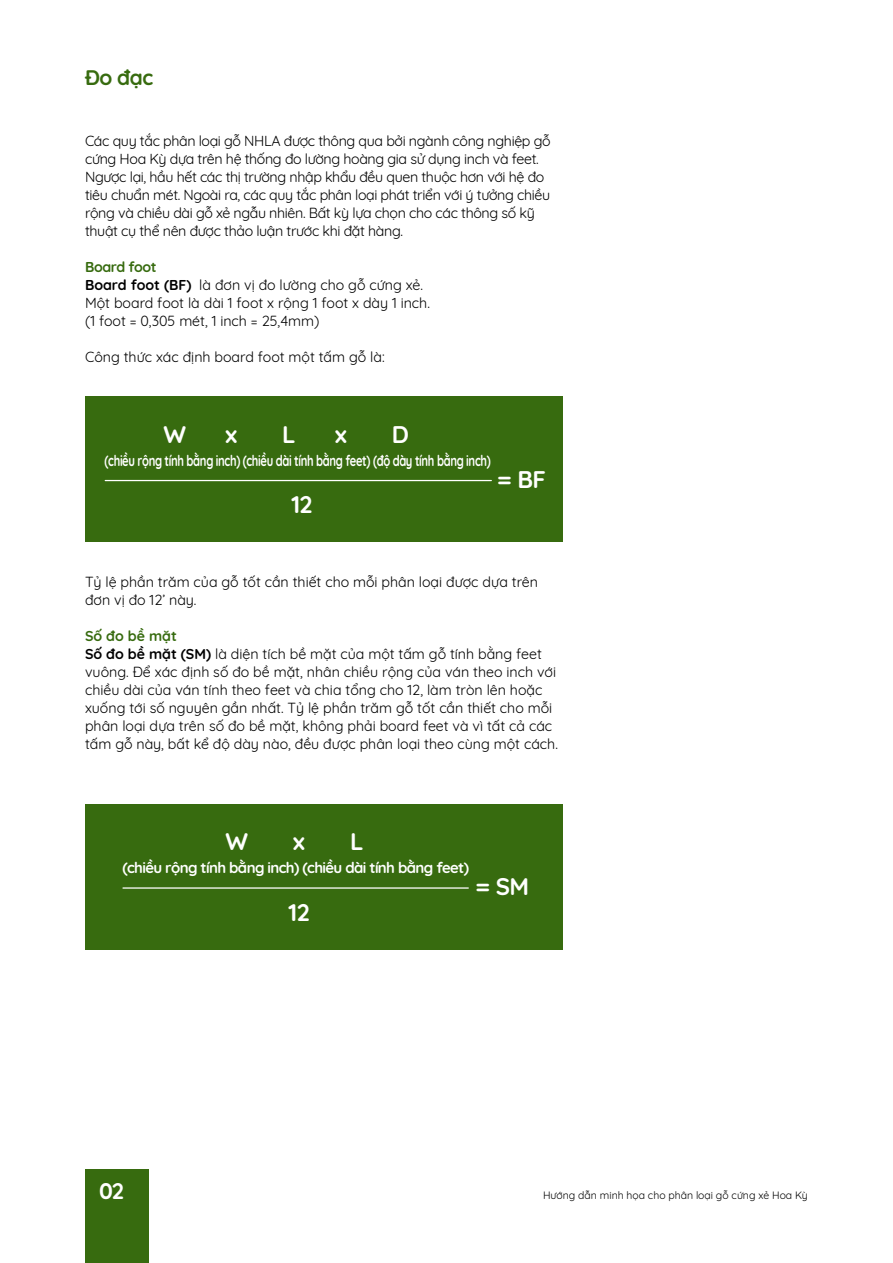
<style>
.page{position:relative;width:893px;height:1263px;background:#fff}
.page>*{position:absolute;margin:0;border:0;box-sizing:border-box;transform-origin:0 0}
.t1{font:700 24px "Quicksand";letter-spacing:-.025em;color:#fff}
.t2{font:700 22.5px "Quicksand";color:#fff}
.t3{font:700 21px "Quicksand";color:#376b0f}
.t4{font:700 15px "Quicksand";letter-spacing:-.03em;color:#fff;scale:.75 1}
.t5{font:700 15px "Quicksand";letter-spacing:-.03em;color:#fff}
.t6{font:14.25px/18px "Quicksand";color:#000}
.t7{font:14.25px/18px "Quicksand";letter-spacing:-.025em;color:#000}
.t8{font:10.5px "Quicksand";color:#000}
.s1{font-weight:700;color:#376b0f}
.s2{font-weight:700}
</style>
<div class="page">
<div style="left:86px;top:396px;width:477px;height:145px;background:#376b0f"></div>
<div style="left:86px;top:1169px;width:63px;height:94px;background:#376b0f"></div>
<hr style="left:105px;top:480px;width:386px;height:1px;background:#fff">
<div style="left:85px;top:805px;width:477px;height:145px;background:#376b0f"></div>
<hr style="left:123px;top:887px;width:345px;height:2px;background:#fff">
<h3 class="t3" style="left:85px;top:60px;width:70px">Đo đạc</h3>
<p class="t7" style="left:85px;top:130px;width:467px">Các quy tắc phân loại gỗ NHLA được thông qua bởi ngành công nghiệp gỗ cứng Hoa Kỳ dựa trên hệ thống đo lường hoàng gia sử dụng inch và feet.<br>Ngược lại, hầu hết các thị trường nhập khẩu đều quen thuộc hơn với hệ đo tiêu chuẩn mét. Ngoài ra, các quy tắc phân loại phát triển với ý tưởng chiều rộng và chiều dài gỗ xẻ ngẫu nhiên. Bất kỳ lựa chọn cho các thông số kỹ thuật cụ thể nên được thảo luận trước khi đặt hàng.</p>
<p class="t6" style="left:85px;top:256px;width:346px"><span class="s1">Board foot<br></span><span class="s2">Board foot (BF)</span> là đơn vị đo lường cho gỗ cứng xẻ.<br>Một board foot là dài 1 foot x rộng 1 foot x dày 1 inch. (1 foot = 0,305 mét, 1 inch = 25,4mm)</p>
<p class="t6" style="left:85px;top:346px;width:301px">Công thức xác định board foot một tấm gỗ là:</p>
<h1 class="t1" style="left:163px;top:415px;width:24px">W</h1>
<h1 class="t1" style="left:225px;top:415px;width:13px">x</h1>
<h1 class="t1" style="left:282px;top:415px;width:15px">L</h1>
<h1 class="t1" style="left:335px;top:415px;width:13px">x</h1>
<h1 class="t1" style="left:392px;top:415px;width:19px">D</h1>
<p class="t4" style="left:105px;top:449px;width:516px">(chiều rộng tính bằng inch) (chiều dài tính bằng feet) (độ dày tính bằng inch)</p>
<h1 class="t1" style="left:497px;top:460px;width:50px">= BF</h1>
<h1 class="t1" style="left:291px;top:485px;width:22px">12</h1>
<p class="t6" style="left:85px;top:571px;width:454px">Tỷ lệ phần trăm của gỗ tốt cần thiết cho mỗi phân loại được dựa trên đơn vị đo 12’ này.</p>
<p class="t6" style="left:85px;top:625px;width:474px"><span class="s1">Số đo bề mặt<br></span><span class="s2">Số đo bề mặt (SM)</span> là diện tích bề mặt của một tấm gỗ tính bằng feet vuông. Để xác định số đo bề mặt, nhân chiều rộng của ván theo inch với chiều dài của ván tính theo feet và chia tổng cho 12, làm tròn lên hoặc xuống tới số nguyên gần nhất. Tỷ lệ phần trăm gỗ tốt cần thiết cho mỗi phân loại dựa trên số đo bề mặt, không phải board feet và vì tất cả các tấm gỗ này, bất kể độ dày nào, đều được phân loại theo cùng một cách.</p>
<h1 class="t1" style="left:225px;top:822px;width:24px">W</h1>
<h1 class="t1" style="left:293px;top:822px;width:13px">x</h1>
<h1 class="t1" style="left:350px;top:822px;width:15px">L</h1>
<p class="t5" style="left:122px;top:856px;width:348px">(chiều rộng tính bằng inch) (chiều dài tính bằng feet)</p>
<h1 class="t1" style="left:289px;top:892px;width:22px">12</h1>
<h1 class="t1" style="left:475px;top:867px;width:55px">= SM</h1>
<h2 class="t2" style="left:99px;top:1172px;width:26px">02</h2>
<p class="t8" style="left:543px;top:1187px;width:266px">Hướng dẫn minh họa cho phân loại gỗ cứng xẻ Hoa Kỳ</p>
</div>
